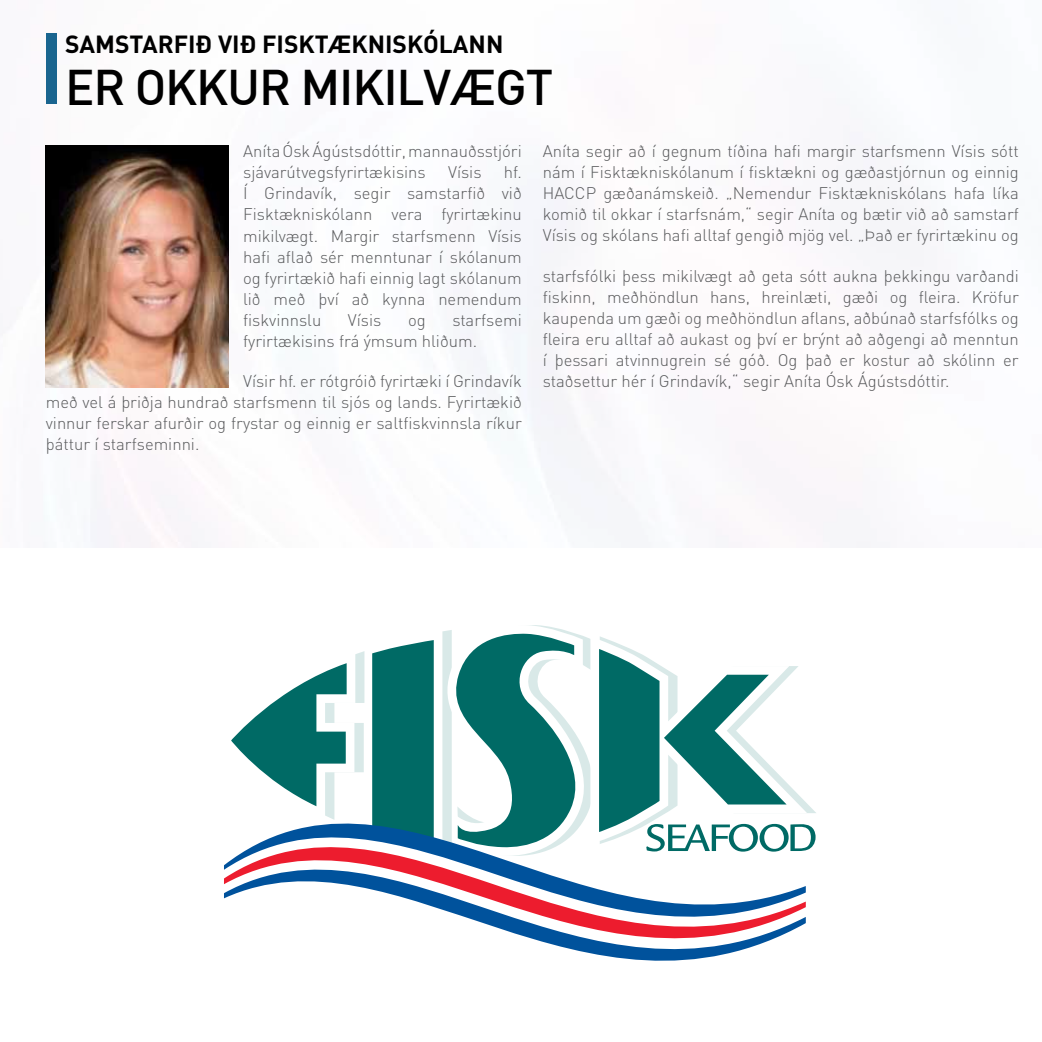
<style>
.page{position:relative;width:1042px;height:1042px;background:#fff}
.page>*{position:absolute;margin:0;border:0;box-sizing:border-box;transform-origin:0 0}
.t1{font:500 49px "DIN";letter-spacing:-.025em;color:#000}
.t2{font:700 24.5px "DIN";color:#000}
.t3{font:300 16.62px/21px "DIN";color:#58595b;text-align:justify}
</style>
<div class="page">
<img style="left:45px;top:33px;width:580px;height:515px">
<div style="left:46px;top:33px;width:10px;height:71px;background:#1a658f"></div>
<img style="left:46px;top:146px;width:182px;height:241px">
<svg style="left:240px;top:625px;width:575px;height:226px"></svg>
<svg style="left:231px;top:731px;width:575px;height:35px;fill:#006a65"></svg>
<svg style="left:240px;top:766px;width:566px;height:32px"></svg>
<svg style="left:224px;top:798px;width:582px;height:163px"></svg>
<h2 class="t2" style="left:65px;top:28px;width:440px">SAMSTARFIÐ VIÐ FISKTÆKNISKÓLANN</h2>
<h1 class="t1" style="left:65px;top:56px;width:490px">ER OKKUR MIKILVÆGT</h1>
<p class="t3" style="left:243px;top:141px;width:280px">Aníta Ósk Ágústsdóttir, mannauðsstjóri sjávarútvegsfyrirtækisins</p>
<p class="t3" style="left:543px;top:141px;width:477px">Aníta segir að í gegnum tíðina hafi margir starfsmenn Vísis sótt nám í Fisktækniskólanum í fisktækni og gæðastjórnun og einnig HACCP gæðanámskeið. „Nemendur Fisktækniskólans hafa líka komið til okkar í starfsnám,“ segir Aníta og bætir við að samstarf Vísis og skólans hafi alltaf gengið mjög vel. „Það er fyrirtækinu og</p>
<p class="t3" style="left:543px;top:266px;width:477px">starfsfólki þess mikilvægt að geta sótt aukna þekkingu varðandi fiskinn, meðhöndlun hans, hreinlæti, gæði og fleira. Kröfur kaupenda um gæði og meðhöndlun aflans, aðbúnað starfsfólks og fleira eru alltaf að aukast og því er brýnt að aðgengi að menntun í þessari atvinnugrein sé góð. Og það er kostur að skólinn er staðsettur hér í Grindavík,“ segir Aníta Ósk Ágústsdóttir.</p>
<p class="t3" style="left:448px;top:162px;width:35px">Vísis</p>
<p class="t3" style="left:243px;top:162px;width:280px;text-indent:261px">hf.<br>Í Grindavík, segir samstarfið við Fisktækniskólann vera fyrirtækinu mikilvægt. Margir starfsmenn Vísis hafi aflað sér menntunar í skólanum og fyrirtækið hafi einnig lagt skólanum lið með því að kynna nemendum fiskvinnslu</p>
<p class="t3" style="left:348px;top:309px;width:35px">Vísis</p>
<p class="t3" style="left:408px;top:309px;width:19px">og</p>
<p class="t3" style="left:243px;top:309px;width:280px;text-indent:209px">starfsemi fyrirtækisins frá ýmsum hliðum.</p>
<p class="t3" style="left:46px;top:371px;width:477px;text-indent:197px">Vísir hf. er rótgróið fyrirtæki í Grindavík með vel á þriðja hundrað starfsmenn til sjós og lands. Fyrirtækið vinnur ferskar afurðir og frystar og einnig er saltfiskvinnsla ríkur þáttur í starfseminni.</p>
</div>
